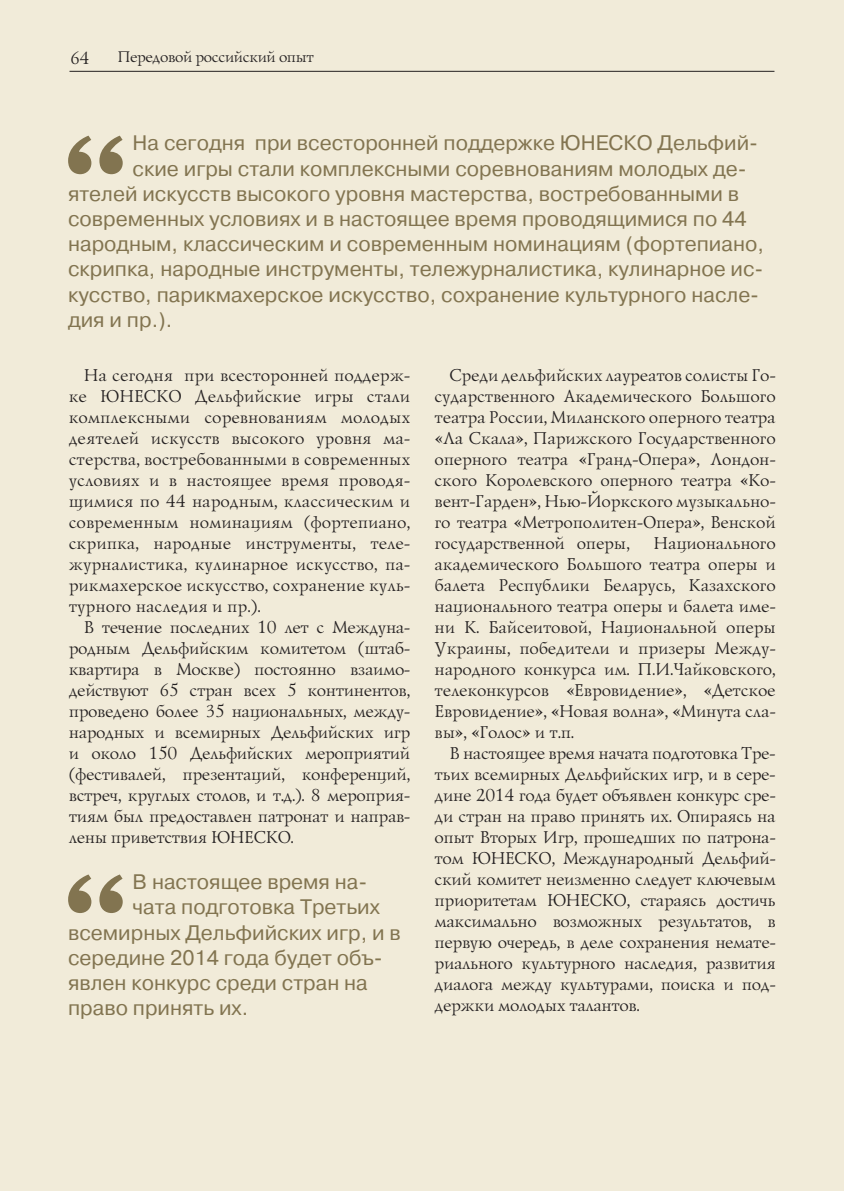
<style>
.page{position:relative;width:844px;height:1191px;background:#fff}
.page>*{position:absolute;margin:0;border:0;box-sizing:border-box;transform-origin:0 0}
.t1{font:21px "Pragmatica";color:#827450}
.t2{font:17.5px/21px "Lazurski";letter-spacing:.02em;color:#231f20;text-align:justify}
.t3{font:300 17.5px "Lazurski C Lt";color:#231f20}
.t4{font:300 15.75px "Lazurski C Lt";color:#231f20}
</style>
<div class="page">
<div style="left:0;top:0;width:843px;height:1191px;background:#f1ebd9"></div>
<hr style="left:69px;top:71px;width:705px;height:1px;background:#231f20">
<svg style="left:68px;top:136px;width:55px;height:38px"></svg>
<svg style="left:68px;top:874px;width:55px;height:39px"></svg>
<p class="t3" style="left:69px;top:46px;width:20px">64</p>
<p class="t4" style="left:117px;top:46px;width:197px">Передовой российский опыт</p>
<p class="t1" style="left:133px;top:130px;width:626px">На сегодня при всесторонней поддержке ЮНЕСКО Дельфий-</p>
<p class="t1" style="left:133px;top:155px;width:615px">ские игры стали комплексными соревнованиям молодых де-</p>
<p class="t1" style="left:68px;top:181px;width:672px">ятелей искусств высокого уровня мастерства, востребованными в</p>
<p class="t1" style="left:68px;top:206px;width:680px">современных условиях и в настоящее время проводящимися по 44</p>
<p class="t1" style="left:68px;top:231px;width:697px">народным, классическим и современным номинациям (фортепиано,</p>
<p class="t1" style="left:68px;top:256px;width:696px">скрипка, народные инструменты, тележурналистика, кулинарное ис-</p>
<p class="t1" style="left:68px;top:281px;width:692px">кусство, парикмахерское искусство, сохранение культурного насле-</p>
<p class="t1" style="left:68px;top:307px;width:101px">дия и пр. ).</p>
<p class="t2" style="left:68px;top:364px;width:343px;text-indent:15px">На сегодня при всесторонней поддерж&shy;ке ЮНЕСКО Дельфийские игры стали комплексными соревнованиям молодых деятелей искусств высокого уровня ма&shy;стерства, востребованными в современных условиях и в настоящее время проводя&shy;щимися по 44 народным, классическим и современным номинациям (фортепиано, скрипка, народные инструменты, теле&shy;журналистика, кулинарное искусство, па&shy;рикмахерское искусство, сохранение куль&shy;турного наследия и пр.).</p>
<p class="t2" style="left:68px;top:616px;width:343px;text-indent:15px">В течение последних 10 лет с Междуна&shy;родным Дельфийским комитетом (штаб&shy;квартира в Москве) постоянно взаимо&shy;действуют 65 стран всех 5 континентов, проведено более 35 национальных, между&shy;народных и всемирных Дельфийских игр и около 150 Дельфийских мероприятий (фестивалей, презентаций, конференций, встреч, круглых столов, и т.д.). 8 мероприя&shy;тиям был предоставлен патронат и направ&shy;лены приветствия ЮНЕСКО.</p>
<p class="t1" style="left:133px;top:869px;width:236px">В настоящее время на-</p>
<p class="t1" style="left:133px;top:894px;width:249px">чата подготовка Третьих</p>
<p class="t1" style="left:68px;top:919px;width:334px">всемирных Дельфийских игр, и в</p>
<p class="t1" style="left:68px;top:944px;width:316px">середине 2014 года будет объ-</p>
<p class="t1" style="left:68px;top:969px;width:301px">явлен конкурс среди стран на</p>
<p class="t1" style="left:68px;top:995px;width:177px">право принять их.</p>
<p class="t2" style="left:434px;top:364px;width:342px;text-indent:15px">Среди дельфийских лауреатов солисты Го&shy;сударственного Академического Большого театра России, Миланского оперного театра «Ла Скала», Парижского Государственного оперного театра «Гранд-Опера», Лондон&shy;ского Королевского оперного театра «Ко&shy;вент-Гарден», Нью-Йоркского музыкально&shy;го театра «Метрополитен-Опера», Венской государственной оперы,</p>
<p class="t2" style="left:434px;top:532px;width:342px;text-indent:219px">Национального академического Большого театра оперы и балета Республики Беларусь, Казахского национального театра оперы и балета име&shy;ни К. Байсеитовой, Национальной оперы Украины, победители и призеры Между&shy;народного конкурса им. П.И.Чайковского, телеконкурсов «Евровидение», «Детское Евровидение», «Новая волна», «Минута сла&shy;вы», «Голос» и т.п.</p>
<p class="t2" style="left:434px;top:742px;width:342px;text-indent:15px">В настоящее время начата подготовка Тре&shy;тьих всемирных Дельфийских игр, и в сере&shy;дине 2014 года будет объявлен конкурс сре&shy;ди стран на право принять их. Опираясь на опыт Вторых Игр, прошедших по патрона&shy;том ЮНЕСКО, Международный Дельфий&shy;ский комитет неизменно следует ключевым приоритетам ЮНЕСКО, стараясь достичь максимально возможных результатов, в первую очередь, в деле сохранения немате&shy;риального культурного наследия, развития диалога между культурами, поиска и под&shy;держки молодых талантов.</p>
</div>
